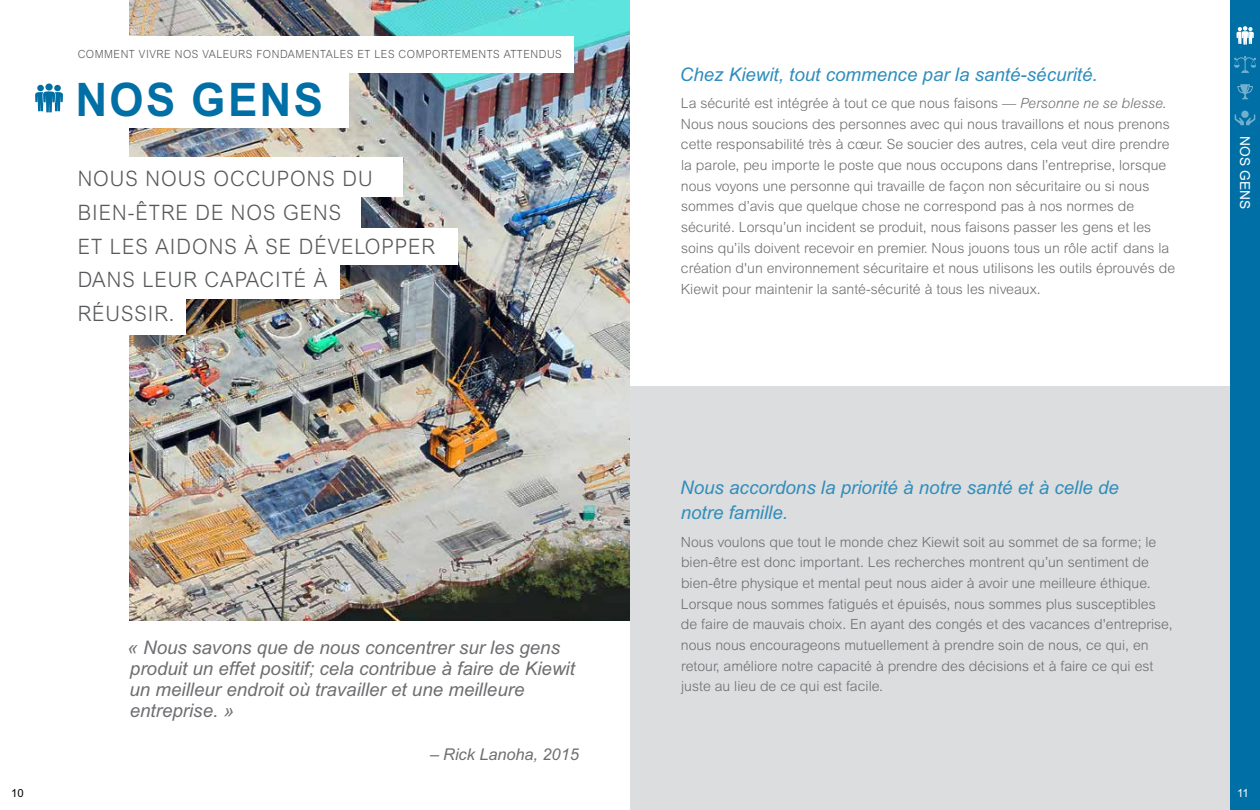
<style>
.page{position:relative;width:1260px;height:810px;background:#fff}
.page>*{position:absolute;margin:0;border:0;box-sizing:border-box;transform-origin:0 0}
.t1{font:700 46.25px "Arial MT Std";letter-spacing:.05em;color:#006fa6;scale:.95 1}
.t2{font:300 21.25px/33.8px "Arial MT Std";letter-spacing:.05em;color:#58595b;scale:.95 1}
.t3{font:italic 18.75px/21.2px "Arial MT Std";color:#6d6e71}
.t4{font:italic 18.75px/25px "Arial MT Std";color:#308dbc}
.t5{font:italic 16.25px "Arial MT Std";color:#6d6e71}
.t6{font:300 14px/20.6px "Arial MT Std";color:#6d6e71}
.t7{font:13.75px "Arial MT Std";color:#fff}
.t8{font:300 11.25px "Arial MT Std";letter-spacing:.05em;color:#58595b;scale:.95 1}
.t9{font:11.25px "Arial MT Std";color:#000}
.t10{font:11.25px "Arial MT Std";color:#fff}
.s1{font-style:italic}
</style>
<div class="page">
<div style="left:1230px;top:0;width:30px;height:810px;background:#006fa6"></div>
<svg style="left:1234px;top:56px;width:22px;height:17px"></svg>
<svg style="left:1235px;top:114px;width:20px;height:11px"></svg>
<svg style="left:1241px;top:111px;width:8px;height:7px"></svg>
<svg style="left:1237px;top:84px;width:16px;height:15px"></svg>
<svg style="left:1236px;top:26px;width:18px;height:19px"></svg>
<div style="left:630px;top:386px;width:600px;height:424px;background:#dcddde"></div>
<img style="left:130px;top:0;width:500px;height:620px">
<div style="left:43px;top:72px;width:305px;height:56px;background:#fff"></div>
<div style="left:37px;top:85px;width:7px;height:6px;background:#006fa6;border-radius:50%"></div>
<div style="left:54px;top:85px;width:7px;height:6px;background:#006fa6;border-radius:50%"></div>
<div style="left:45px;top:83px;width:8px;height:8px;background:#006fa6;border-radius:50%"></div>
<svg style="left:35px;top:91px;width:28px;height:21px"></svg>
<div style="left:0;top:158px;width:402px;height:39px;background:#fff"></div>
<div style="left:0;top:196px;width:361px;height:33px;background:#fff"></div>
<div style="left:5px;top:262px;width:335px;height:37px;background:#fff"></div>
<div style="left:0;top:228px;width:457px;height:36px;background:#fff"></div>
<div style="left:0;top:298px;width:185px;height:37px;background:#fff"></div>
<div style="left:0;top:36px;width:573px;height:37px;background:#fff"></div>
<p class="t8" style="left:78px;top:48px;width:511px">COMMENT VIVRE NOS VALEURS FONDAMENTALES ET LES COMPORTEMENTS ATTENDUS</p>
<h1 class="t1" style="left:75px;top:72px;width:262px">NOS GENS</h1>
<h2 class="t2" style="left:78px;top:162px;width:378px">NOUS NOUS OCCUPONS DU<br>BIEN-ÊTRE DE NOS GENS<br>ET LES AIDONS À SE DÉVELOPPER<br>DANS LEUR CAPACITÉ À<br>RÉUSSIR.</h2>
<h3 class="t3" style="left:128px;top:636px;width:449px">« Nous savons que de nous concentrer sur les gens produit un effet positif; cela contribue à faire de Kiewit un meilleur endroit où travailler et une meilleure entreprise. »</h3>
<p class="t5" style="left:430px;top:745px;width:151px">– Rick Lanoha, 2015</p>
<h3 class="t4" style="left:680px;top:62px;width:419px">Chez Kiewit, tout commence par la santé-sécurité.</h3>
<p class="t6" style="left:681px;top:93px;width:496px">La sécurité est intégrée à tout ce que nous faisons — <span class="s1">Personne ne se blesse.<br></span>Nous nous soucions des personnes avec qui nous travaillons et nous prenons cette responsabilité très à cœur. Se soucier des autres, cela veut dire prendre la parole, peu importe le poste que nous occupons dans l’entreprise, lorsque nous voyons une personne qui travaille de façon non sécuritaire ou si nous sommes d’avis que quelque chose ne correspond pas à nos normes de sécurité. Lorsqu’un incident se produit, nous faisons passer les gens et les soins qu’ils doivent recevoir en premier. Nous jouons tous un rôle actif dans la création d'un environnement sécuritaire et nous utilisons les outils éprouvés de Kiewit pour maintenir la santé-sécurité à tous les niveaux.</p>
<p class="t7" style="left:1253px;top:136px;width:74px;rotate:90deg">NOS GENS</p>
<h3 class="t4" style="left:680px;top:475px;width:440px">Nous accordons la priorité à notre santé et à celle de notre famille.</h3>
<p class="t6" style="left:681px;top:532px;width:493px">Nous voulons que tout le monde chez Kiewit soit au sommet de sa forme; le bien-être est donc important. Les recherches montrent qu’un sentiment de bien-être physique et mental peut nous aider à avoir une meilleure éthique.<br>Lorsque nous sommes fatigués et épuisés, nous sommes plus susceptibles de faire de mauvais choix. En ayant des congés et des vacances d'entreprise, nous nous encourageons mutuellement à prendre soin de nous, ce qui, en retour, améliore notre capacité à prendre des décisions et à faire ce qui est juste au lieu de ce qui est facile.</p>
<p class="t9" style="left:11px;top:786px;width:14px">10</p>
<p class="t10" style="left:1237px;top:786px;width:13px">11</p>
</div>
